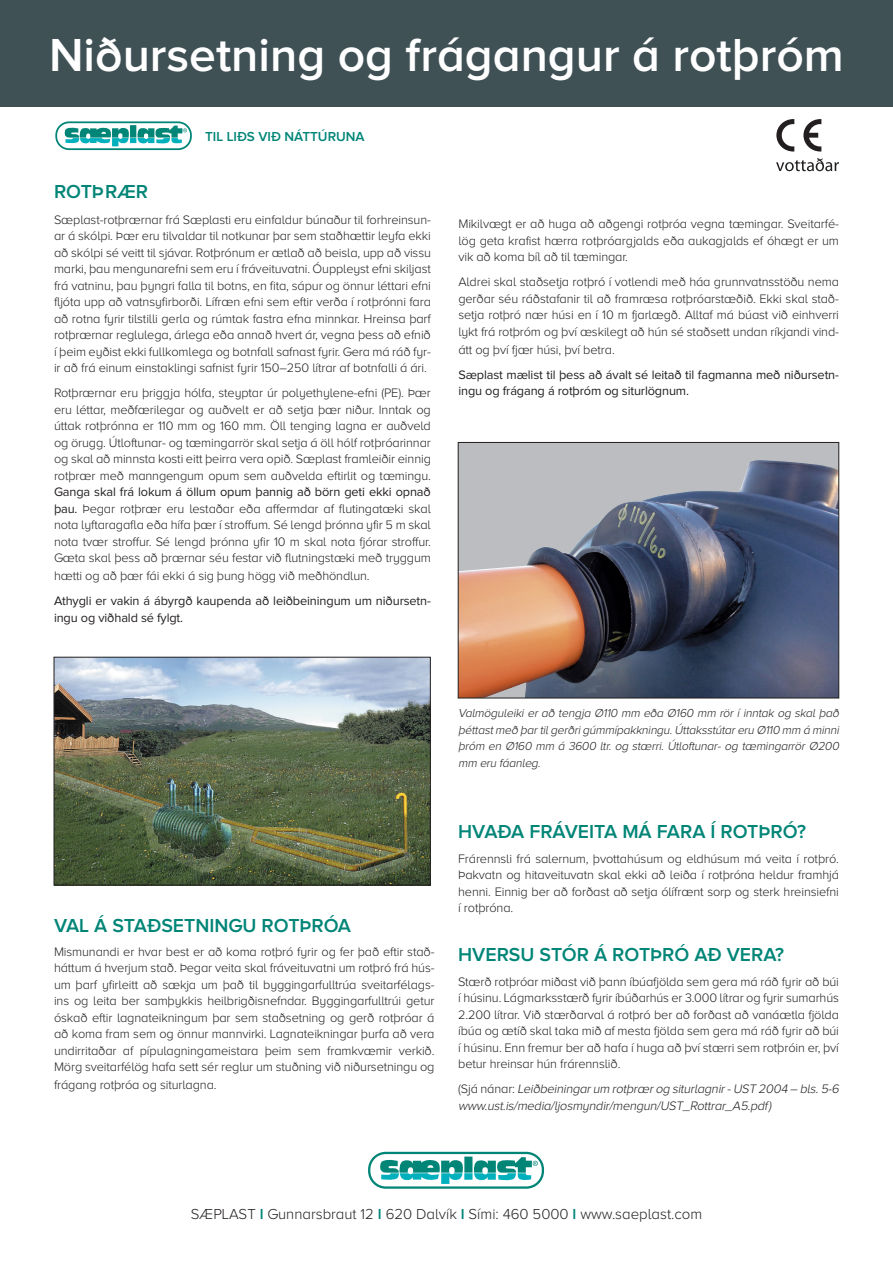
<style>
.page{position:relative;width:893px;height:1263px;background:#fff}
.page>*{position:absolute;margin:0;border:0;box-sizing:border-box;transform-origin:0 0}
.t1{font:600 48px "Proxima Nova A";color:#fff}
.t2{font:600 19.5px "Proxima Nova A";color:#008577}
.t3{font:300 15px "Proxima Nova A";color:#231f20}
.t4{font:600 13.5px "Proxima Nova A";color:#008577}
.t5{font:300 12.75px/16.5px "Proxima Nova A";letter-spacing:-.01em;color:#231f20;text-align:justify}
.t6{font:12.75px/16.5px "Proxima Nova";letter-spacing:-.01em;color:#231f20}
.t7{font:italic 300 12.75px/16.5px "Proxima Nova A";color:#231f20}
.t8{font:italic 300 12px/16.5px "Proxima Nova A";letter-spacing:-.015em;color:#231f20;text-align:justify}
.s1{font-family:"Proxima Nova";font-weight:400}
.s2{font-style:normal}
.s3{font-weight:600;color:#008577}
</style>
<div class="page">
<div style="left:0;top:0;width:893px;height:106px;background:#405156"></div>
<svg style="left:54px;top:120px;width:139px;height:31px"></svg>
<div style="left:56px;top:122px;width:135px;height:27px;background:#fff;border-radius:13px"></div>
<div style="left:55px;top:121px;width:137px;height:29px;border:2px solid #008577;border-radius:13px"></div>
<svg style="left:64px;top:125px;width:123px;height:21px"></svg>
<div style="left:458px;top:442px;width:381px;height:256px;background:#bcbdc0"></div>
<img style="left:460px;top:460px;width:377px;height:236px">
<div style="left:458px;top:442px;width:381px;height:256px;border:1px solid #231f20"></div>
<img style="left:56px;top:659px;width:372px;height:224px">
<div style="left:54px;top:657px;width:376px;height:228px;border:1px solid #231f20"></div>
<svg style="left:776px;top:158px;width:63px;height:13px"></svg>
<svg style="left:776px;top:119px;width:18px;height:33px"></svg>
<svg style="left:803px;top:119px;width:18px;height:33px"></svg>
<div style="left:368px;top:1152px;width:176px;height:37px;border:2px solid #008577;border-radius:17px"></div>
<svg style="left:380px;top:1156px;width:158px;height:28px"></svg>
<h1 class="t1" style="left:49px;top:28px;width:796px">Niðursetning og frágangur á rotþróm</h1>
<h2 class="t2" style="left:54px;top:180px;width:96px">ROTÞRÆR</h2>
<p class="t4" style="left:205px;top:128px;width:161px">TIL LIÐS VIÐ NÁTTÚRUNA</p>
<p class="t5" style="left:54px;top:211px;width:378px">Sæplast-rotþrærnar frá Sæplasti eru einfaldur búnaður til forhreinsun&shy;ar á skólpi. Þær eru tilvaldar til notkunar þar sem staðhættir leyfa ekki að skólpi sé veitt til sjávar. Rotþrónum er ætlað að beisla, upp að vissu marki, þau mengunarefni sem eru í fráveituvatni. Óuppleyst efni skiljast frá vatninu, þau þyngri falla til botns, en fita, sápur og önnur léttari efni fljóta upp að vatnsyfirborði. Lífræn efni sem eftir verða í rotþrónni fara að rotna fyrir tilstilli gerla og rúmtak fastra efna minnkar. Hreinsa þarf rotþrærnar reglulega, árlega eða annað hvert ár, vegna þess að efnið í þeim eyðist ekki fullkomlega og botnfall safnast fyrir. Gera má ráð fyr&shy;ir að frá einum einstaklingi safnist fyrir 150–250 lítrar af botnfalli á ári.</p>
<p class="t5" style="left:54px;top:385px;width:378px">Rotþrærnar eru þriggja hólfa, steyptar úr polyethylene-efni (PE). Þær eru léttar, meðfærilegar og auðvelt er að setja þær niður. Inntak og úttak rotþrónna er 110 mm og 160 mm. Öll tenging lagna er auðveld og örugg. Útloftunar- og tæmingarrör skal setja á öll hólf rotþróarinnar og skal að minnsta kosti eitt þeirra vera opið. Sæplast framleiðir einnig rotþrær með manngengum opum sem auðvelda eftirlit og tæmingu.</p>
<p class="t6" style="left:54px;top:484px;width:378px">Ganga skal frá lokum á öllum opum þannig að börn geti ekki opnað</p>
<p class="t5" style="left:54px;top:500px;width:378px"><span class="s1">þau.</span> Þegar rotþrær eru lestaðar eða affermdar af flutingatæki skal nota lyftaragafla eða hífa þær í stroffum. Sé lengd þrónna yfir 5 m skal nota tvær stroffur. Sé lengd þrónna yfir 10 m skal nota fjórar stroffur.<br>Gæta skal þess að þrærnar séu festar við flutningstæki með tryggum</p>
<p class="t5" style="left:54px;top:568px;width:317px">hætti og að þær fái ekki á sig þung högg við meðhöndlun.</p>
<p class="t6" style="left:54px;top:593px;width:378px">Athygli er vakin á ábyrgð kaupenda að leiðbeiningum um niðursetn&shy;ingu og viðhald sé fylgt.</p>
<p class="t5" style="left:458px;top:215px;width:382px">Mikilvægt er að huga að aðgengi rotþróa vegna tæmingar. Sveitarfé&shy;lög geta krafist hærra rotþróargjalds eða aukagjalds ef óhægt er um vik að koma bíl að til tæmingar.</p>
<p class="t5" style="left:458px;top:273px;width:382px">Aldrei skal staðsetja rotþró í votlendi með háa grunnvatnsstöðu nema gerðar séu ráðstafanir til að framræsa rotþróarstæðið. Ekki skal stað&shy;setja rotþró nær húsi en í 10 m fjarlægð. Alltaf má búast við einhverri lykt frá rotþróm og því æskilegt að hún sé staðsett undan ríkjandi vind-</p>
<p class="t5" style="left:458px;top:341px;width:158px">átt og því fjær húsi, því betra.</p>
<p class="t6" style="left:458px;top:366px;width:382px">Sæplast mælist til þess að ávalt sé leitað til fagmanna með niðursetn&shy;ingu og frágang á rotþróm og siturlögnum.</p>
<h2 class="t2" style="left:54px;top:914px;width:299px">VAL Á STAÐSETNINGU ROTÞRÓA</h2>
<p class="t5" style="left:54px;top:943px;width:382px">Mismunandi er hvar best er að koma rotþró fyrir og fer það eftir stað&shy;háttum á hverjum stað. Þegar veita skal fráveituvatni um rotþró frá hús&shy;um þarf yfirleitt að sækja um það til byggingarfulltrúa sveitarfélags&shy;ins og leita ber samþykkis heilbrigðisnefndar. Byggingarfulltrúi getur óskað eftir lagnateikningum þar sem staðsetning og gerð rotþróar á að koma fram sem og önnur mannvirki. Lagnateikningar þurfa að vera undirritaðar af pípulagningameistara þeim sem framkvæmir verkið.<br>Mörg sveitarfélög hafa sett sér reglur um stuðning við niðursetningu og</p>
<p class="t5" style="left:54px;top:1076px;width:164px">frágang rotþróa og siturlagna.</p>
<p class="t8" style="left:458px;top:705px;width:385px">Valmöguleiki er að tengja Ø110 mm eða Ø160 mm rör í inntak og skal það þéttastmeð þartilgerðrigúmmípakkningu.Úttaksstútareru Ø110 mm á minni þróm en Ø160 mm á 3600 ltr. og stærri. Útloftunar- og tæmingarrör Ø200 mm eru fáanleg.</p>
<h2 class="t2" style="left:458px;top:820px;width:349px">HVAÐA FRÁVEITA MÁ FARA Í ROTÞRÓ?</h2>
<p class="t5" style="left:458px;top:850px;width:382px">Frárennsli frá salernum, þvottahúsum og eldhúsum má veita í rotþró.<br>Þakvatn og hitaveituvatn skal ekki að leiða í rotþróna heldur framhjá henni. Einnig ber að forðast að setja ólífrænt sorp og sterk hreinsiefni í rotþróna.</p>
<h2 class="t2" style="left:458px;top:944px;width:327px">HVERSU STÓR Á ROTÞRÓ AÐ VERA?</h2>
<p class="t5" style="left:458px;top:973px;width:382px">Stærð rotþróar miðast við þann íbúafjölda sem gera má ráð fyrir að búi í húsinu. Lágmarksstærð fyrir íbúðarhús er 3.000 lítrar og fyrir sumarhús 2.200 lítrar. Við stærðarval á rotþró ber að forðast að vanáætla fjölda íbúa og ætíð skal taka mið af mesta fjölda sem gera má ráð fyrir að búi í húsinu. Enn fremur ber að hafa í huga að því stærri sem rotþróin er, því betur hreinsar hún frárennslið.</p>
<p class="t7" style="left:458px;top:1081px;width:385px"><span class="s2">( Sj á n á n a r :</span> Leiðbeiningarum rotþrærog siturlagnir-UST 2004 – bls.5-6 www.ust.is/media/ljosmyndir/mengun/UST_Rottrar_A5.pdf)</p>
<p class="t3" style="left:191px;top:1205px;width:513px">SÆPLAST <span class="s3">I</span> Gunnarsbraut 12 <span class="s3">I</span> 620 Dalvík <span class="s3">I</span> Sími: 460 5000 <span class="s3">I</span> www.saeplast.com</p>
</div>
